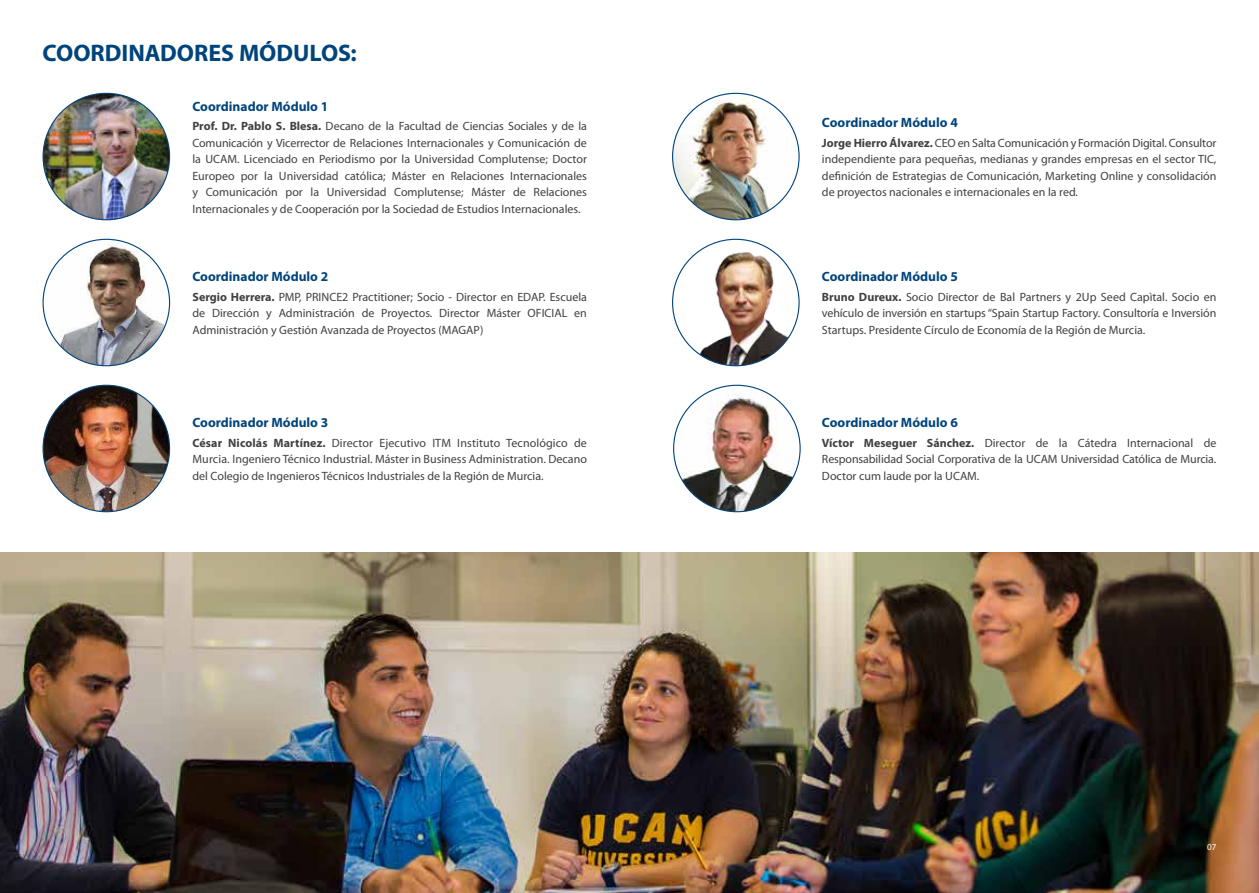
<style>
.page{position:relative;width:1259px;height:893px;background:#fff}
.page>*{position:absolute;margin:0;border:0;box-sizing:border-box;transform-origin:0 0}
.t1{font:700 24px "Myriad Pro";color:#00447c}
.t2{font:700 13.5px "Myriad Pro";color:#00447c}
.t3{font:12px/16.5px "Myriad Pro";color:#414042;text-align:justify}
.t4{font:9px "Myriad Pro";color:#fff}
.s1{font-weight:700}
</style>
<div class="page">
<img style="left:0;top:553px;width:1259px;height:340px">
<img style="left:43px;top:93px;width:127px;height:127px;border-radius:63px">
<img style="left:43px;top:385px;width:127px;height:127px;border-radius:63px">
<img style="left:43px;top:239px;width:127px;height:127px;border-radius:63px">
<img style="left:672px;top:239px;width:127px;height:127px;border-radius:63px">
<img style="left:673px;top:385px;width:127px;height:127px;border-radius:63px">
<img style="left:672px;top:93px;width:127px;height:127px;border-radius:63px">
<h1 class="t1" style="left:43px;top:37px;width:316px">COORDINADORES MÓDULOS:</h1>
<p class="t2" style="left:192px;top:97px;width:137px">Coordinador Módulo 1</p>
<p class="t3" style="left:192px;top:118px;width:396px"><span class="s1">Prof. Dr. Pablo S. Blesa.</span> Decano de la Facultad de Ciencias Sociales y de la Comunicación y Vicerrector de Relaciones Internacionales y Comunicación de la UCAM. Licenciado en Periodismo por la Universidad Complutense; Doctor Europeo por la Universidad católica; Máster en Relaciones Internacionales y Comunicación por la Universidad Complutense; Máster de Relaciones Internacionales y de Cooperación por la Sociedad de Estudios Internacionales.</p>
<p class="t2" style="left:192px;top:268px;width:137px">Coordinador Módulo 2</p>
<p class="t3" style="left:192px;top:288px;width:396px"><span class="s1">Sergio Herrera.</span> PMP, PRINCE2 Practitioner; Socio - Director en EDAP. Escuela de Dirección y Administración de Proyectos. Director Máster OFICIAL en Administración y Gestión Avanzada de Proyectos (MAGAP)</p>
<p class="t2" style="left:192px;top:414px;width:137px">Coordinador Módulo 3</p>
<p class="t3" style="left:192px;top:434px;width:396px"><span class="s1">César Nicolás Martínez.</span> Director Ejecutivo ITM Instituto Tecnológico de Murcia. Ingeniero Técnico Industrial. Máster in Business Administration. Decano del Colegio de Ingenieros Técnicos Industriales de la Región de Murcia.</p>
<p class="t2" style="left:822px;top:114px;width:137px">Coordinador Módulo 4</p>
<p class="t3" style="left:822px;top:134px;width:396px"><span class="s1">Jorge Hierro Álvarez.</span> CEO en Salta Comunicación y Formación Digital. Consultor independiente para pequeñas, medianas y grandes empresas en el sector TIC, definición de Estrategias de Comunicación, Marketing Online y consolidación de proyectos nacionales e internacionales en la red.</p>
<p class="t2" style="left:822px;top:268px;width:137px">Coordinador Módulo 5</p>
<p class="t3" style="left:822px;top:288px;width:396px"><span class="s1">Bruno Dureux.</span> Socio Director de Bal Partners y 2Up Seed Capìtal. Socio en vehículo de inversión en startups “Spain Startup Factory. Consultoría e Inversión Startups. Presidente Círculo de Economía de la Región de Murcia.</p>
<p class="t2" style="left:822px;top:414px;width:137px">Coordinador Módulo 6</p>
<p class="t3" style="left:822px;top:434px;width:396px"><span class="s1">Víctor Meseguer Sánchez.</span> Director de la Cátedra Internacional de Responsabilidad Social Corporativa de la UCAM Universidad Católica de Murcia.<br>Doctor cum laude por la UCAM.</p>
<p class="t4" style="left:1207px;top:842px;width:11px">07</p>
</div>
